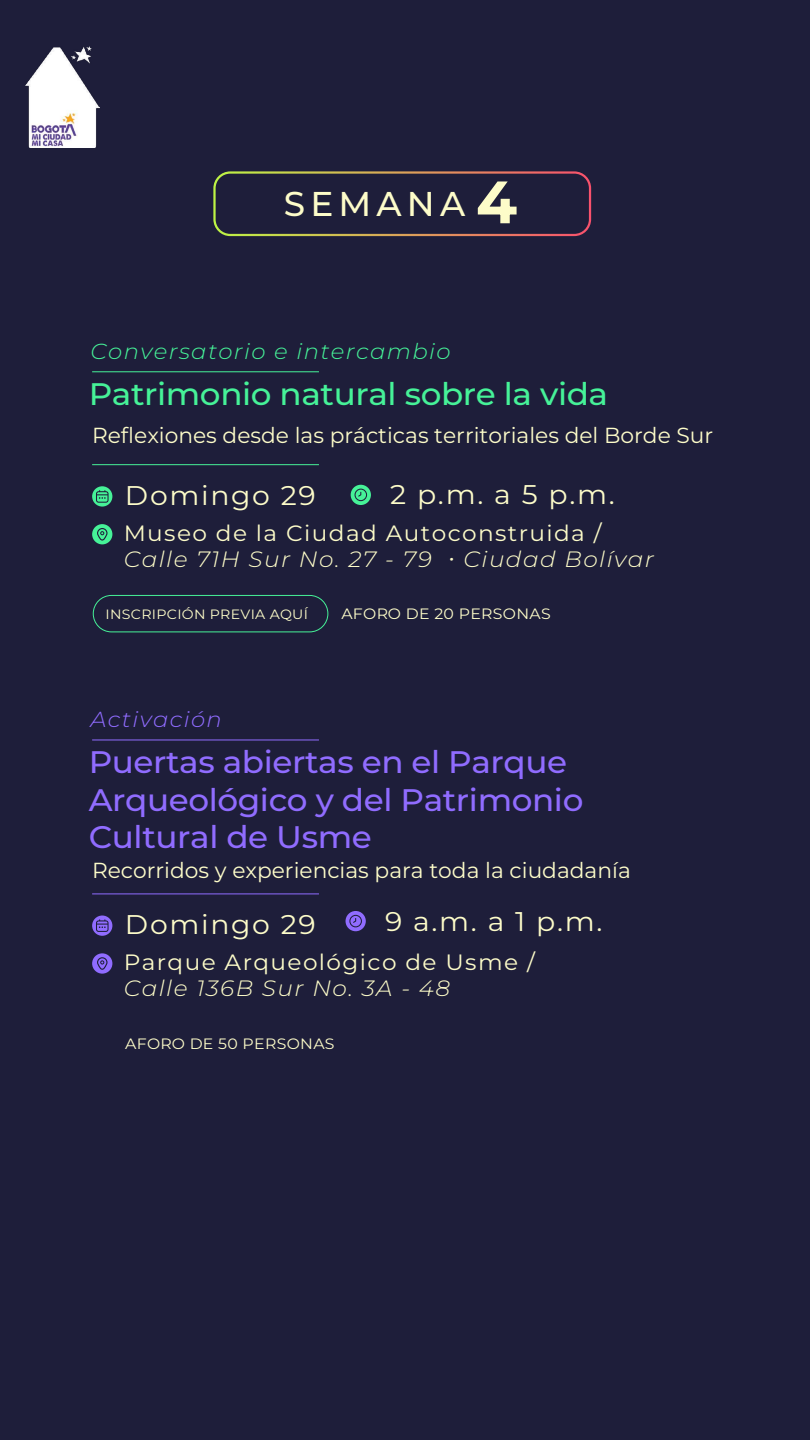
<style>
.page{position:relative;width:810px;height:1440px;background:#1e1e3a}
.page>*{position:absolute;margin:0;border:0;box-sizing:border-box;transform-origin:0 0}
.t1{font:100 34.35px "Montserrat";letter-spacing:.15em;color:#fdfcc9}
.t2{font:100 31.12px/37.3px "Montserrat";letter-spacing:-.01em;color:#906cff;scale:1.05 1}
.t3{font:100 31.12px "Montserrat";letter-spacing:-.01em;color:#46f298;scale:1.05 1}
.t4{font:100 27px "Montserrat";letter-spacing:.06em;color:#fdfcc9;scale:1.05 1}
.t5{font:100 22.2px "Montserrat";letter-spacing:.06em;color:#fdfcc9;scale:1.05 1}
.t6{font:italic 100 22.2px "Montserrat";letter-spacing:.06em;color:#fdfcc9;scale:1.05 1}
.t7{font:100 21.75px "Montserrat";color:#fdfcc9}
.t8{font:italic 100 21.75px "Montserrat";letter-spacing:.06em;color:#46f298;scale:1.05 1}
.t9{font:italic 100 21.75px "Montserrat";letter-spacing:.06em;color:#906cff;scale:1.05 1}
.t10{font:100 15px "Montserrat";letter-spacing:.02em;color:#fdfcc9;scale:1.05 1}
.t11{font:100 13.5px "Montserrat";letter-spacing:.02em;color:#fdfcc9;scale:1.05 1}
.s1{font-size:59.7px}
</style>
<div class="page">
<img style="left:25px;top:47px;width:74px;height:101px">
<div style="left:213px;top:171px;width:378px;height:65px;border:2px solid #fff;border-radius:16px"></div>
<hr style="left:92px;top:371px;width:227px;height:1px;background:#46f298">
<hr style="left:92px;top:464px;width:227px;height:1px;background:#46f298">
<div style="left:92px;top:486px;width:20px;height:21px;background:#46f298;border-radius:50%"></div>
<svg style="left:96px;top:490px;width:13px;height:13px"></svg>
<div style="left:92px;top:524px;width:20px;height:20px;background:#46f298;border-radius:50%"></div>
<svg style="left:97px;top:528px;width:11px;height:13px"></svg>
<div style="left:351px;top:485px;width:20px;height:20px;background:#46f298;border-radius:50%"></div>
<svg style="left:355px;top:489px;width:12px;height:12px"></svg>
<div style="left:93px;top:595px;width:235px;height:37px;border:1px solid #46f298;border-radius:18px"></div>
<hr style="left:92px;top:740px;width:227px;height:1px;background:#906cff">
<hr style="left:92px;top:894px;width:227px;height:1px;background:#906cff">
<div style="left:92px;top:916px;width:20px;height:20px;background:#906cff;border-radius:50%"></div>
<svg style="left:96px;top:919px;width:13px;height:13px"></svg>
<div style="left:92px;top:953px;width:20px;height:21px;background:#906cff;border-radius:50%"></div>
<svg style="left:97px;top:957px;width:11px;height:13px"></svg>
<div style="left:346px;top:911px;width:20px;height:20px;background:#906cff;border-radius:50%"></div>
<svg style="left:349px;top:915px;width:13px;height:12px"></svg>
<h1 class="t1" style="left:284px;top:181px;width:235px">SEMANA <span class="s1">4</span></h1>
<p class="t8" style="left:91px;top:336px;width:345px">Conversatorio e intercambio</p>
<h2 class="t3" style="left:89px;top:373px;width:496px">Patrimonio natural sobre la vida</h2>
<p class="t7" style="left:92px;top:421px;width:623px">Reflexiones desde las prácticas territoriales del Borde Sur</p>
<p class="t4" style="left:125px;top:477px;width:183px">Domingo 29</p>
<p class="t4" style="left:390px;top:477px;width:215px">2 p.m. a 5 p.m.</p>
<p class="t5" style="left:124px;top:518px;width:457px">Museo de la Ciudad Autoconstruida /</p>
<p class="t6" style="left:124px;top:545px;width:295px">Calle 71H Sur No. 27 - 79</p>
<p class="t6" style="left:464px;top:545px;width:183px">Ciudad Bolívar</p>
<p class="t11" style="left:106px;top:605px;width:194px">INSCRIPCIÓN PREVIA AQUÍ</p>
<p class="t10" style="left:341px;top:604px;width:201px">AFORO DE 20 PERSONAS</p>
<p class="t9" style="left:91px;top:705px;width:127px">Activación</p>
<h2 class="t2" style="left:89px;top:743px;width:473px">Puertas abiertas en el Parque<br>Arqueológico y del Patrimonio<br>Cultural de Usme</h2>
<p class="t7" style="left:92px;top:856px;width:540px">Recorridos y experiencias para toda la ciudadanía</p>
<p class="t4" style="left:125px;top:906px;width:183px">Domingo 29</p>
<p class="t4" style="left:385px;top:903px;width:209px">9 a.m. a 1 p.m.</p>
<p class="t5" style="left:124px;top:947px;width:393px">Parque Arqueológico de Usme /</p>
<p class="t6" style="left:124px;top:974px;width:313px">Calle 136B Sur No. 3A - 48</p>
<p class="t10" style="left:125px;top:1034px;width:201px">AFORO DE 50 PERSONAS</p>
</div>
